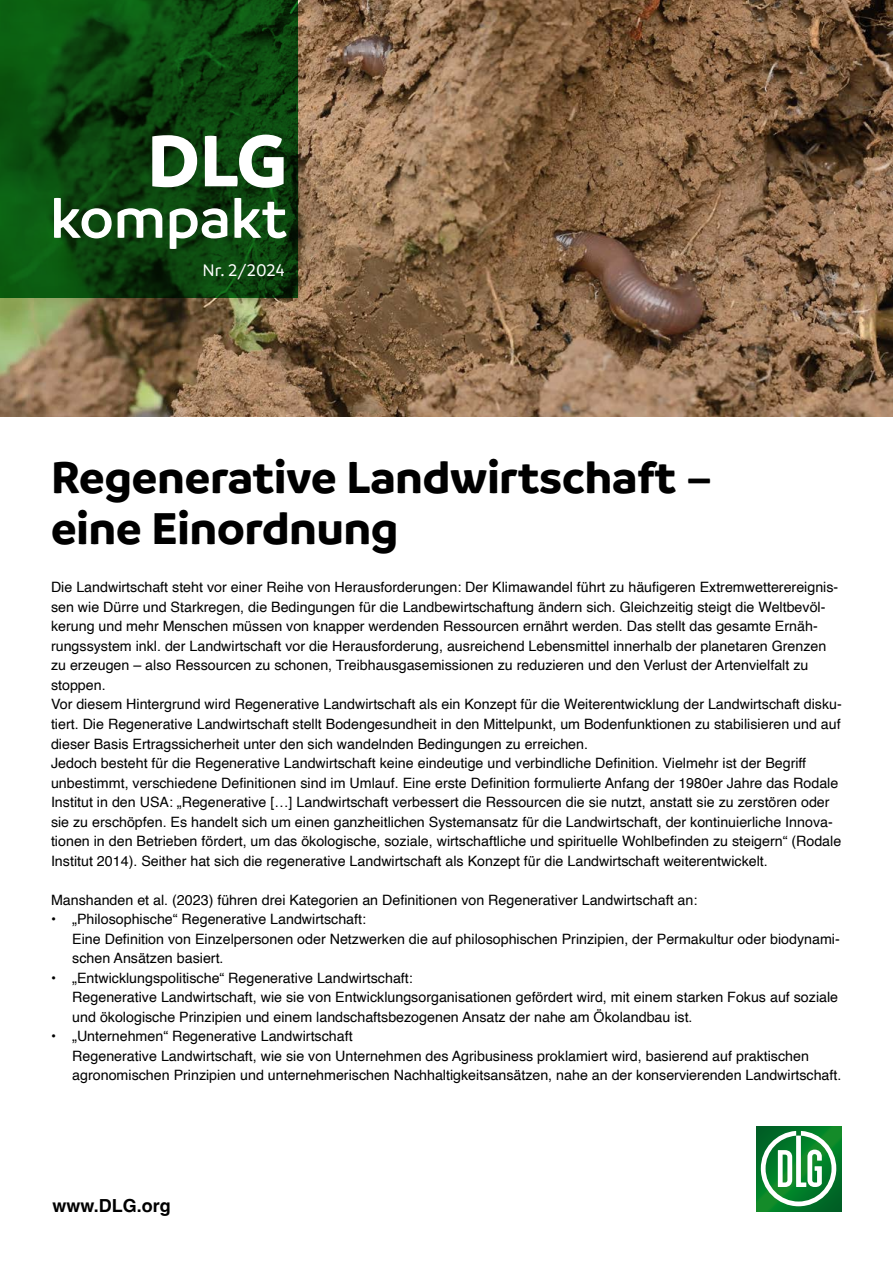
<style>
.page{position:relative;width:893px;height:1263px;background:#fff}
.page>*{position:absolute;margin:0;border:0;box-sizing:border-box;transform-origin:0 0}
.t1{font:700 78px "Branding";color:#fff}
.t2{font:600 60px "Branding";color:#fff}
.t3{font:700 48px/51px "Branding";color:#000}
.t4{font:700 18px "Helvetica";color:#000}
.t5{font:500 18px "Branding";color:#fff}
.t6{font:14.25px/19.5px "Helvetica";color:#000}
</style>
<div class="page">
<img style="left:0;top:0;width:893px;height:417px">
<svg style="left:0;top:0;width:298px;height:298px;background:#0b460e"></svg>
<svg style="left:756px;top:1126px;width:85px;height:85px;background:#037428"></svg>
<svg style="left:761px;top:1131px;width:75px;height:75px"></svg>
<h1 class="t1" style="left:147px;top:116px;width:141px">DLG</h1>
<h2 class="t2" style="left:50px;top:185px;width:238px">kompakt</h2>
<p class="t5" style="left:202px;top:261px;width:84px">Nr. 2/2024</p>
<h3 class="t3" style="left:51px;top:452px;width:663px">Regenerative Landwirtschaft – eine Einordnung</h3>
<p class="t6" style="left:51px;top:578px;width:792px">Die Landwirtschaft steht vor einer Reihe von Herausforderungen: Der Klimawandel führt zu häufigeren Extremwetterereignis&shy;sen wie Dürre und Starkregen, die Bedingungen für die Landbewirtschaftung ändern sich. Gleichzeitig steigt die Weltbevöl&shy;kerung und mehr Menschen müssen von knapper werdenden Ressourcen ernährt werden. Das stellt das gesamte Ernäh&shy;rungssystem inkl. der Landwirtschaft vor die Herausforderung, ausreichend Lebensmittel innerhalb der planetaren Grenzen zu erzeugen – also Ressourcen zu schonen, Treibhausgasemissionen zu reduzieren und den Verlust der Artenvielfalt zu stoppen.<br>Vor diesem Hintergrund wird Regenerative Landwirtschaft als ein Konzept für die Weiterentwicklung der Landwirtschaft disku&shy;tiert. Die Regenerative Landwirtschaft stellt Bodengesundheit in den Mittelpunkt, um Bodenfunktionen zu stabilisieren und auf dieser Basis Ertragssicherheit unter den sich wandelnden Bedingungen zu erreichen.<br>Jedoch besteht für die Regenerative Landwirtschaft keine eindeutige und verbindliche Definition. Vielmehr ist der Begriff unbestimmt, verschiedene Definitionen sind im Umlauf. Eine erste Definition formulierte Anfang der 1980er Jahre das Rodale Institut in den USA: „Regenerative […] Landwirtschaft verbessert die Ressourcen die sie nutzt, anstatt sie zu zerstören oder sie zu erschöpfen. Es handelt sich um einen ganzheitlichen Systemansatz für die Landwirtschaft, der kontinuierliche Innova&shy;tionen in den Betrieben fördert, um das ökologische, soziale, wirtschaftliche und spirituelle Wohlbefinden zu steigern“ (Rodale Institut 2014). Seither hat sich die regenerative Landwirtschaft als Konzept für die Landwirtschaft weiterentwickelt.</p>
<p class="t6" style="left:51px;top:890px;width:648px">Manshanden et al. (2023) führen drei Kategorien an Definitionen von Regenerativer Landwirtschaft an:</p>
<p class="t6" style="left:72px;top:910px;width:769px;text-indent:-21px">• „Philosophische“ Regenerative Landwirtschaft:<br>Eine Definition von Einzelpersonen oder Netzwerken die auf philosophischen Prinzipien, der Permakultur oder biodynami&shy;schen Ansätzen basiert.</p>
<p class="t6" style="left:72px;top:968px;width:767px;text-indent:-21px">• „Entwicklungspolitische“ Regenerative Landwirtschaft:<br>Regenerative Landwirtschaft, wie sie von Entwicklungsorganisationen gefördert wird, mit einem starken Fokus auf soziale und ökologische Prinzipien und einem landschaftsbezogenen Ansatz der nahe am Ökolandbau ist.</p>
<p class="t6" style="left:72px;top:1027px;width:771px;text-indent:-21px">• „Unternehmen“ Regenerative Landwirtschaft<br>Regenerative Landwirtschaft, wie sie von Unternehmen des Agribusiness proklamiert wird, basierend auf praktischen agronomischen Prinzipien und unternehmerischen Nachhaltigkeitsansätzen, nahe an der konservierenden Landwirtschaft.</p>
<p class="t4" style="left:52px;top:1194px;width:120px">www.DLG.org</p>
</div>
